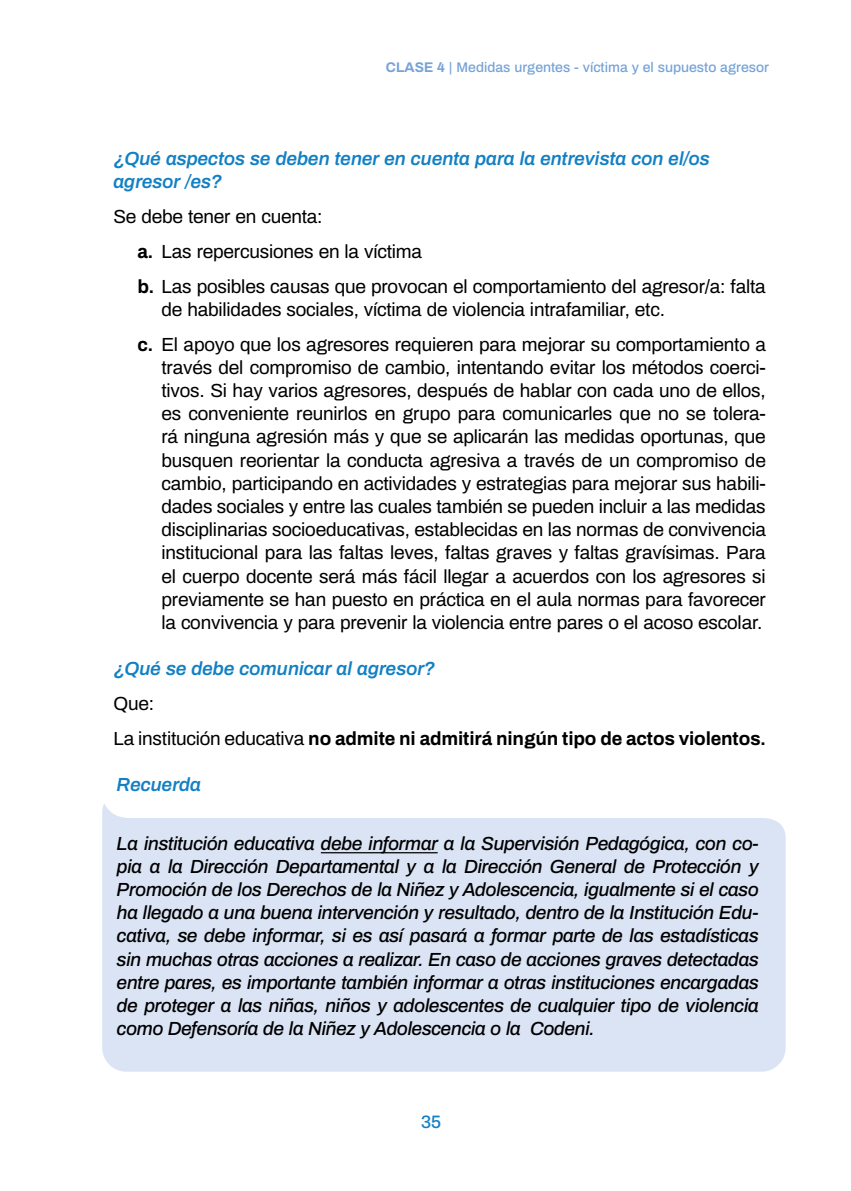
<style>
.page{position:relative;width:851px;height:1191px;background:#fff}
.page>*{position:absolute;margin:0;border:0;box-sizing:border-box;transform-origin:0 0}
.t1{font:19px/23.2px "Archivo";letter-spacing:-.01em;color:#000}
.t2{font:italic 500 19px/23.2px "Archivo";letter-spacing:-.02em;color:#000;text-align:justify}
.t3{font:italic 600 19px/23.2px "Archivo";letter-spacing:-.01em;color:#1380c4}
.t4{font:700 19px/34.8px "Archivo";letter-spacing:-.01em;color:#000}
.t5{font:500 18px "Archivo";color:#1380c4}
.t6{font:500 14px "Archivo";color:#76a3d7}
.s1{font-weight:700}
.s2{font-weight:400}
</style>
<div class="page">
<div style="left:102px;top:804px;width:683px;height:267px;background:#dbe4f5"></div>
<hr style="left:321px;top:852px;width:116px;height:1px;background:#000">
<p class="t6" style="left:386px;top:57px;width:384px"><span class="s1">CLASE 4</span> | Medidas urgentes - víctima y el supuesto agresor</p>
<p class="t3" style="left:113px;top:146px;width:598px">¿Qué aspectos se deben tener en cuenta para la entrevista con el/os agresor /es?</p>
<p class="t1" style="left:137px;top:198px;width:629px;line-height:34.8px;text-indent:-24px">Se debe tener en cuenta:<br><span class="s1">a.</span> Las repercusiones en la víctima<br><span class="s1">b.</span> Las posibles causas que provocan el comportamiento del agresor/a: falta</p>
<p class="t1" style="left:137px;top:290px;width:630px;line-height:34.8px;text-indent:24px">de habilidades sociales, víctima de violencia intrafamiliar, etc.<br><span class="s1">c.</span> El apoyo que los agresores requieren para mejorar su comportamiento a</p>
<p class="t1" style="left:161px;top:354px;width:606px;text-align:justify">través del compromiso de cambio, intentando evitar los métodos coerci&shy;tivos. Si hay varios agresores, después de hablar con cada uno de ellos, es conveniente reunirlos en grupo para comunicarles que no se tolera&shy;rá ninguna agresión más y que se aplicarán las medidas oportunas, que busquen reorientar la conducta agresiva a través de un compromiso de cambio, participando en actividades y estrategias para mejorar sus habili&shy;dades sociales y entre las cuales también se pueden incluir a las medidas disciplinarias socioeducativas, establecidas en las normas de convivencia institucional para las faltas leves, faltas graves y faltas gravísimas. Para el cuerpo docente será más fácil llegar a acuerdos con los agresores si previamente se han puesto en práctica en el aula normas para favorecer la convivencia y para prevenir la violencia entre pares o el acoso escolar.</p>
<p class="t3" style="left:113px;top:656px;width:323px">¿Qué se debe comunicar al agresor?</p>
<p class="t4" style="left:113px;top:685px;width:653px"><span class="s2">Que:<br>La institución educativa</span> no admite ni admitirá ningún tipo de actos violentos.</p>
<p class="t3" style="left:117px;top:772px;width:86px">Recuerda</p>
<p class="t2" style="left:117px;top:830px;width:643px">La institución educativa debe informar a la Supervisión Pedagógica, con co&shy;pia a la Dirección Departamental y a la Dirección General de Protección y Promoción de los Derechos de la Niñez y Adolescencia, igualmente si el caso ha llegado a una buena intervención y resultado, dentro de la Institución Edu&shy;cativa, se debe informar, si es así pasará a formar parte de las estadísticas sin muchas otras acciones a realizar. En caso de acciones graves detectadas entre pares, es importante también informar a otras instituciones encargadas de proteger a las niñas, niños y adolescentes de cualquier tipo de violencia como Defensoría de la Niñez y Adolescencia o la Codeni.</p>
<p class="t5" style="left:421px;top:1108px;width:22px">35</p>
</div>
